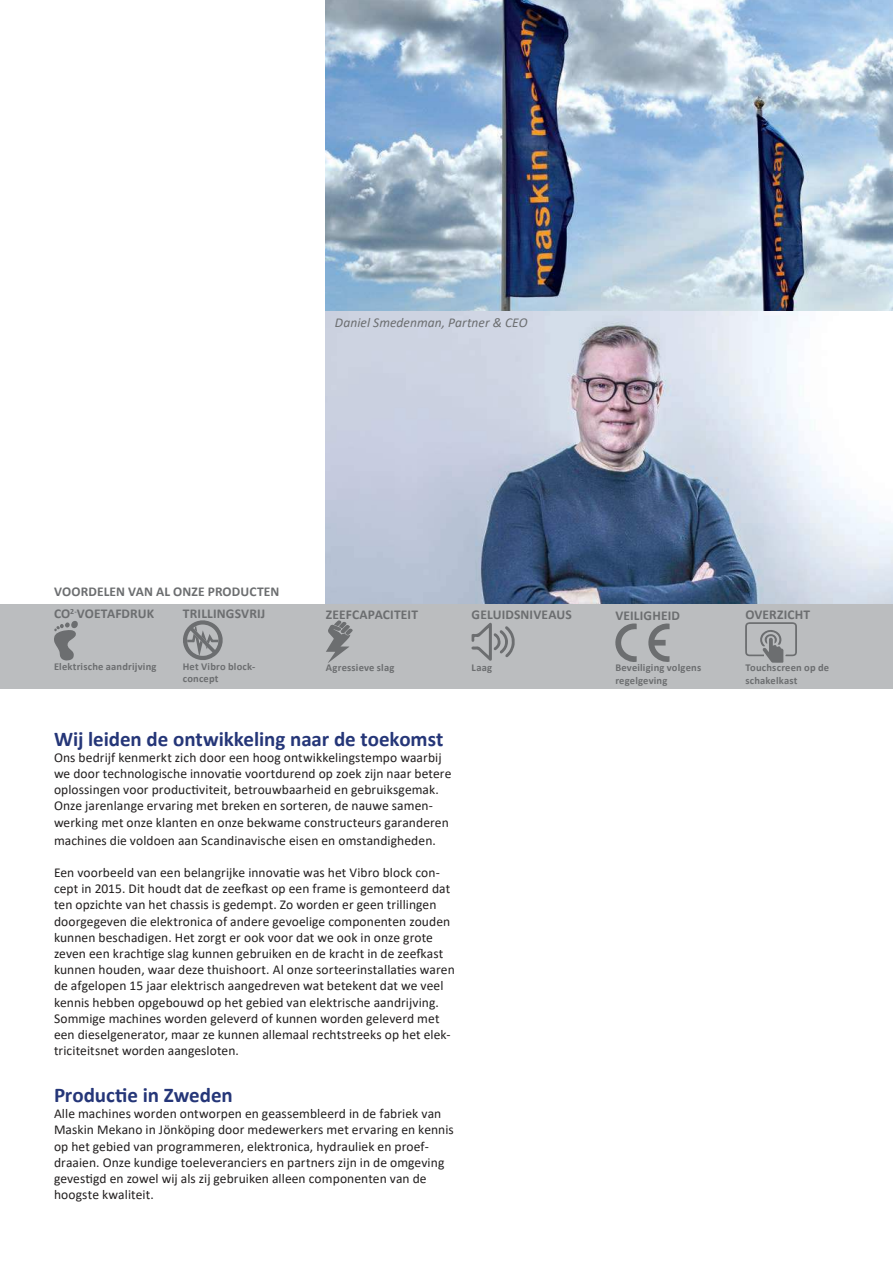
<style>
.page{position:relative;width:893px;height:1263px;background:#fff}
.page>*{position:absolute;margin:0;border:0;box-sizing:border-box;transform-origin:0 0}
.t1{font:700 21px "Calibri";letter-spacing:-.005em;color:#253678}
.t2{font:13.5px/16.2px "Calibri";letter-spacing:.005em;color:#221f1f}
.t3{font:700 13.5px "Calibri";letter-spacing:.01em;color:#6c6e70}
.t4{font:italic 13.5px "Calibri";letter-spacing:.005em;color:#6c6e70}
.t5{font:700 10.5px/12.6px "Calibri";letter-spacing:.02em;color:#6c6e70}
</style>
<div class="page">
<img style="left:326px;top:311px;width:567px;height:293px">
<div style="left:0;top:604px;width:893px;height:84px;background:#bbbdbf"></div>
<svg style="left:326px;top:620px;width:27px;height:43px"></svg>
<svg style="left:745px;top:622px;width:52px;height:41px"></svg>
<svg style="left:183px;top:620px;width:40px;height:40px"></svg>
<svg style="left:648px;top:623px;width:22px;height:39px"></svg>
<svg style="left:615px;top:623px;width:22px;height:39px"></svg>
<svg style="left:54px;top:621px;width:24px;height:39px"></svg>
<svg style="left:472px;top:623px;width:43px;height:38px"></svg>
<img style="left:326px;top:0;width:567px;height:311px">
<p class="t4" style="left:335px;top:317px;width:194px">Daniel Smedenman, Partner &amp; CEO</p>
<p class="t3" style="left:54px;top:586px;width:227px">VOORDELEN VAN AL ONZE PRODUCTEN</p>
<p class="t3" style="left:54px;top:608px;width:102px">CO<sup>2-</sup>VOETAFDRUK</p>
<p class="t3" style="left:183px;top:608px;width:84px">TRILLINGSVRIJ</p>
<p class="t3" style="left:326px;top:609px;width:94px">ZEEFCAPACITEIT</p>
<p class="t3" style="left:472px;top:609px;width:102px">GELUIDSNIVEAUS</p>
<p class="t3" style="left:615px;top:610px;width:66px">VEILIGHEID</p>
<p class="t3" style="left:745px;top:609px;width:66px">OVERZICHT</p>
<p class="t5" style="left:54px;top:660px;width:104px">Elektrische aandrijving</p>
<p class="t5" style="left:183px;top:660px;width:74px">Het Vibro block&shy;concept</p>
<p class="t5" style="left:326px;top:662px;width:70px">Agressieve slag</p>
<p class="t5" style="left:472px;top:662px;width:22px">Laag</p>
<p class="t5" style="left:615px;top:662px;width:87px">Beveiliging volgens regelgeving</p>
<p class="t5" style="left:745px;top:662px;width:85px">Touchscreen op de schakelkast</p>
<h1 class="t1" style="left:54px;top:730px;width:391px">Wij leiden de ontwikkeling naar de toekomst</h1>
<p class="t2" style="left:54px;top:749px;width:399px">Ons bedrijf kenmerkt zich door een hoog ontwikkelingstempo waarbij we door technologische innova琀椀e voortdurend op zoek zijn naar betere oplossingen voor produc琀椀viteit, betrouwbaarheid en gebruiksgemak.<br>Onze jarenlange ervaring met breken en sorteren, de nauwe samen&shy;werking met onze klanten en onze bekwame constructeurs garanderen</p>
<p class="t2" style="left:54px;top:833px;width:383px">machines die voldoen aan Scandinavische eisen en omstandigheden.</p>
<p class="t2" style="left:54px;top:864px;width:402px">Een voorbeeld van een belangrijke innova琀椀e was het Vibro block con&shy;cept in 2015. Dit houdt dat de zee昀欀ast op een frame is gemonteerd dat ten opzichte van het chassis is gedempt. Zo worden er geen trillingen doorgegeven die elektronica of andere gevoelige componenten zouden kunnen beschadigen. Het zorgt er ook voor dat we ook in onze grote zeven een krach琀椀ge slag kunnen gebruiken en de kracht in de zee昀欀ast kunnen houden, waar deze thuishoort. Al onze sorteerinstalla琀椀es waren de afgelopen 15 jaar elektrisch aangedreven wat betekent dat we veel kennis hebben opgebouwd op het gebied van elektrische aandrijving.<br>Sommige machines worden geleverd of kunnen worden geleverd met een dieselgenerator, maar ze kunnen allemaal rechtstreeks op het elek&shy;triciteitsnet worden aangesloten.</p>
<h1 class="t1" style="left:54px;top:1080px;width:180px">Produc琀椀e in Zweden</h1>
<p class="t2" style="left:54px;top:1106px;width:401px">Alle machines worden ontworpen en geassembleerd in de fabriek van Maskin Mekano in Jönköping door medewerkers met ervaring en kennis op het gebied van programmeren, elektronica, hydrauliek en proef&shy;draaien. Onze kundige toeleveranciers en partners zijn in de omgeving geves琀椀gd en zowel wij als zij gebruiken alleen componenten van de hoogste kwaliteit.</p>
</div>
